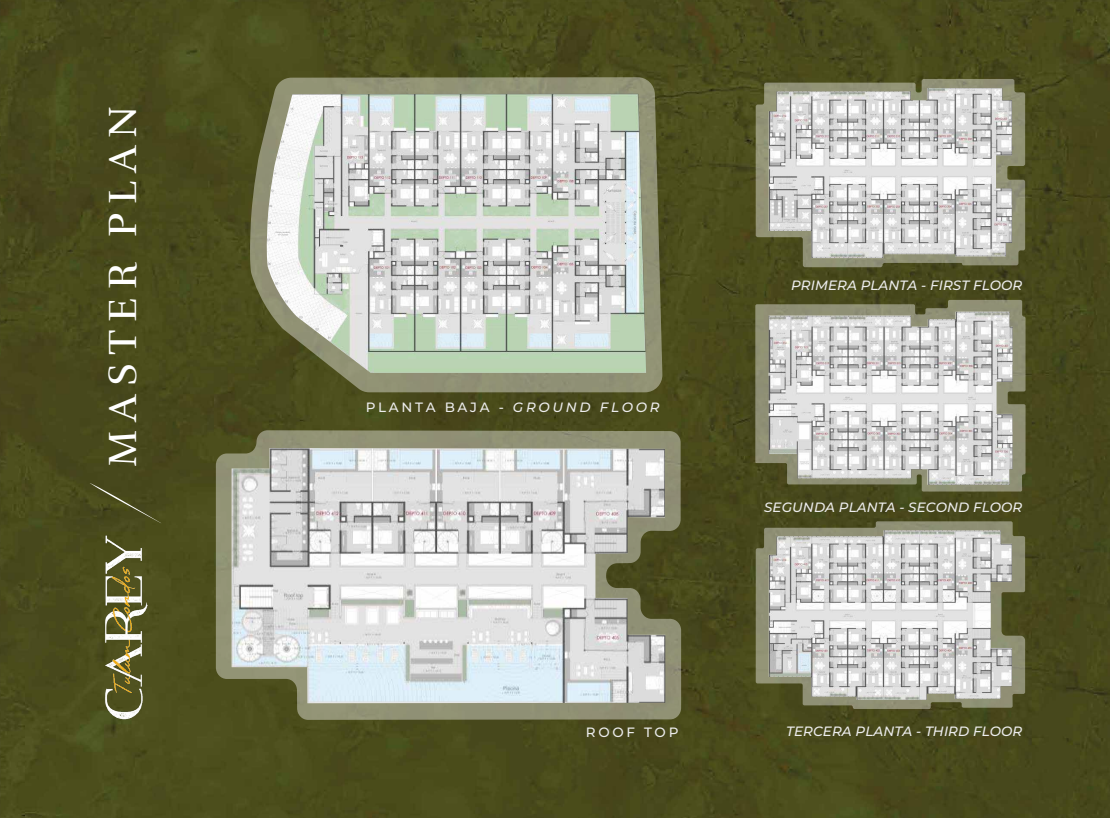
<style>
.page{position:relative;width:1110px;height:818px;background:#fff}
.page>*{position:absolute;margin:0;border:0;box-sizing:border-box;transform-origin:0 0}
.t1{font:40.5px "Rufina";letter-spacing:.2em;color:#fff}
.t2{font:italic 500 13.5px "Montserrat";letter-spacing:.005em;color:#ececec}
.t3{font:500 13.5px "Montserrat";letter-spacing:.2em;color:#ececec}
.s1{font-style:italic}
</style>
<div class="page">
<img style="left:0;top:0;width:1110px;height:818px">
<svg style="left:250px;top:77px;width:412px;height:315px;fill:#8f9074"></svg>
<img style="left:266px;top:94px;width:380px;height:279px">
<svg style="left:216px;top:430px;width:465px;height:289px;fill:#909075"></svg>
<img style="left:232px;top:448px;width:433px;height:255px">
<svg style="left:756px;top:79px;width:269px;height:188px;fill:#8f9074"></svg>
<img style="left:769px;top:88px;width:243px;height:170px">
<svg style="left:755px;top:300px;width:271px;height:191px;fill:#8e8f74"></svg>
<img style="left:769px;top:311px;width:244px;height:173px">
<svg style="left:756px;top:521px;width:269px;height:188px;fill:#8e8f74"></svg>
<img style="left:769px;top:530px;width:243px;height:169px">
<img style="left:104px;top:534px;width:43px;height:186px">
<svg style="left:90px;top:483px;width:71px;height:40px"></svg>
<h1 class="t1" style="left:98px;top:466px;width:362px;rotate:-90deg">MASTER PLAN</h1>
<p class="t3" style="left:366px;top:398px;width:295px">PLANTA BAJA - <span class="s1">GROUND FLOOR</span></p>
<p class="t3" style="left:586px;top:722px;width:94px">ROOF TOP</p>
<p class="t2" style="left:791px;top:276px;width:233px">PRIMERA PLANTA - FIRST FLOOR</p>
<p class="t2" style="left:764px;top:497px;width:260px">SEGUNDA PLANTA - SECOND FLOOR</p>
<p class="t2" style="left:786px;top:721px;width:238px">TERCERA PLANTA - THIRD FLOOR</p>
</div>
